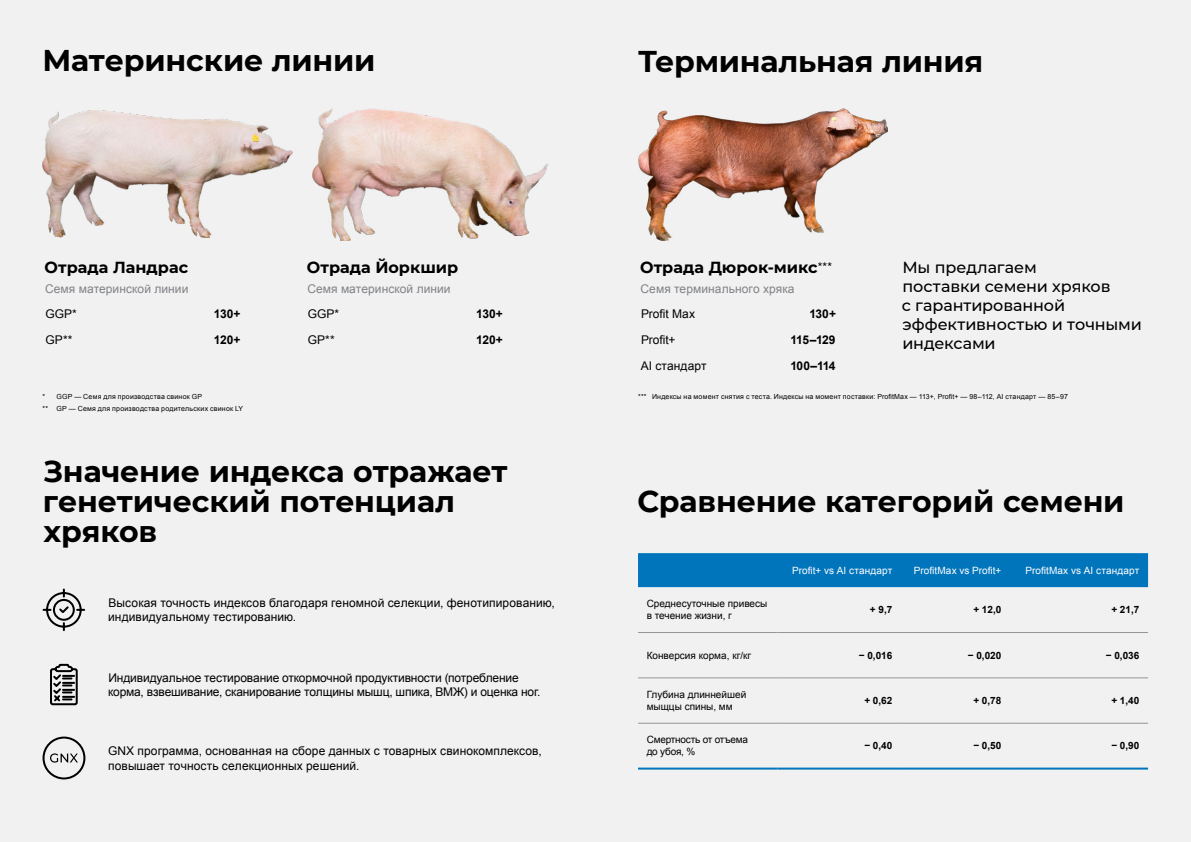
<style>
.page{position:relative;width:1191px;height:842px;background:#f1f1f2}
.page>*{position:absolute;margin:0;border:0;box-sizing:border-box;transform-origin:0 0}
.t1{font:700 30px/30px "Montserrat";letter-spacing:-.005em;color:#000}
.t2{font:500 16px/19.2px "Montserrat";letter-spacing:-.005em;color:#000}
.t3{font:700 16px "Montserrat";color:#000}
.t4{font:12px/14.4px "Arial";letter-spacing:.005em;color:#000}
.t5{font:12px/14.4px "Arial";letter-spacing:-.015em;color:#000}
.t6{font:12px "Arial";letter-spacing:.005em;color:#808285}
.t7{font:700 12px "Arial";letter-spacing:-.045em;color:#000}
.t8{font:10px/12px "Arial";color:#000}
.t9{font:700 10px "Arial";color:#000}
.t10{font:10px "Arial";letter-spacing:.01em;color:#fff}
.t11{font:10px/12px "Arial";letter-spacing:-.02em;color:#000}
.t12{font:7px/12px "Arial";letter-spacing:.03em;color:#000}
.s1{font-family:"Arial";font-weight:400;font-size:12px}
</style>
<div class="page">
<svg style="left:42px;top:588px;width:44px;height:43px"></svg>
<svg style="left:50px;top:663px;width:28px;height:43px"></svg>
<div style="left:43px;top:736px;width:42px;height:43px;border:2px solid #000;border-radius:50%"></div>
<svg style="left:50px;top:753px;width:28px;height:9px"></svg>
<img style="left:43px;top:110px;width:249px;height:128px">
<img style="left:312px;top:108px;width:235px;height:132px">
<img style="left:638px;top:108px;width:249px;height:132px">
<div style="left:638px;top:553px;width:510px;height:34px;background:#0075bc"></div>
<hr style="left:638px;top:632px;width:139px;height:1px;background:#939598">
<hr style="left:777px;top:632px;width:124px;height:1px;background:#939598">
<hr style="left:901px;top:632px;width:109px;height:1px;background:#939598">
<hr style="left:1010px;top:632px;width:138px;height:1px;background:#939598">
<hr style="left:638px;top:678px;width:139px;height:1px;background:#939598">
<hr style="left:777px;top:678px;width:124px;height:1px;background:#939598">
<hr style="left:901px;top:678px;width:109px;height:1px;background:#939598">
<hr style="left:1010px;top:678px;width:138px;height:1px;background:#939598">
<hr style="left:638px;top:723px;width:139px;height:1px;background:#939598">
<hr style="left:777px;top:723px;width:124px;height:1px;background:#939598">
<hr style="left:901px;top:723px;width:109px;height:1px;background:#939598">
<hr style="left:1010px;top:723px;width:138px;height:1px;background:#939598">
<hr style="left:638px;top:767px;width:139px;height:2px;background:#0075bc">
<hr style="left:777px;top:767px;width:124px;height:2px;background:#0075bc">
<hr style="left:901px;top:767px;width:109px;height:2px;background:#0075bc">
<hr style="left:1010px;top:767px;width:138px;height:2px;background:#0075bc">
<h1 class="t1" style="left:43px;top:44px;width:334px">Материнские линии</h1>
<h1 class="t1" style="left:638px;top:44px;width:347px">Терминальная линия</h1>
<h2 class="t3" style="left:45px;top:255px;width:145px">Отрада Ландрас</h2>
<p class="t6" style="left:45px;top:280px;width:145px">Семя материнской линии</p>
<p class="t4" style="left:45px;top:307px;width:33px">GGP*</p>
<p class="t7" style="left:214px;top:306px;width:28px">130+</p>
<p class="t4" style="left:45px;top:333px;width:29px">GP**</p>
<p class="t7" style="left:214px;top:332px;width:28px">120+</p>
<h2 class="t3" style="left:307px;top:255px;width:153px">Отрада Йоркшир</h2>
<p class="t6" style="left:307px;top:280px;width:145px">Семя материнской линии</p>
<p class="t4" style="left:308px;top:307px;width:33px">GGP*</p>
<p class="t7" style="left:476px;top:306px;width:28px">130+</p>
<p class="t4" style="left:308px;top:333px;width:29px">GP**</p>
<p class="t7" style="left:476px;top:332px;width:28px">120+</p>
<h2 class="t3" style="left:640px;top:255px;width:193px">Отрада Дюрок-микс<span class="s1">***</span></h2>
<p class="t6" style="left:640px;top:280px;width:155px">Семя терминального хряка</p>
<p class="t4" style="left:641px;top:307px;width:55px">Profit Max</p>
<p class="t7" style="left:809px;top:306px;width:28px">130+</p>
<p class="t4" style="left:641px;top:333px;width:36px">Profit+</p>
<p class="t7" style="left:790px;top:332px;width:47px">115–129</p>
<p class="t4" style="left:640px;top:358px;width:67px">AI стандарт</p>
<p class="t7" style="left:790px;top:358px;width:47px">100–114</p>
<h2 class="t2" style="left:901px;top:257px;width:241px">Мы предлагаем<br>поставки семени хряков<br>с гарантированной эффективностью и точными индексами</h2>
<p class="t12" style="left:43px;top:390px;width:202px">* GGP — Семя для производства свинок GP<br>** GP — Семя для производства родительских свинок LY</p>
<p class="t12" style="left:638px;top:390px;width:431px">*** Индексы на момент снятия с теста. Индексы на момент поставки: ProfitMax — 113+, Profit+ — 98–112, AI стандарт — 85–97</p>
<h1 class="t1" style="left:43px;top:454px;width:466px">Значение индекса отражает генетический потенциал хряков</h1>
<p class="t4" style="left:108px;top:596px;width:448px">Высокая точность индексов благодаря геномной селекции, фенотипированию, индивидуальному тестированию.</p>
<p class="t5" style="left:108px;top:670px;width:434px">Индивидуальное тестирование откормочной продуктивности (потребление корма, взвешивание, сканирование толщины мышц, шпика, ВМЖ) и оценка ног.</p>
<p class="t4" style="left:108px;top:744px;width:435px">GNX программа, основанная на сборе данных с товарных свинокомплексов, повышает точность селекционных решений.</p>
<h1 class="t1" style="left:637px;top:484px;width:488px">Сравнение категорий семени</h1>
<p class="t10" style="left:792px;top:564px;width:102px">Profit+ vs AI стандарт</p>
<p class="t10" style="left:914px;top:564px;width:89px">ProfitMax vs Profit+</p>
<p class="t10" style="left:1025px;top:564px;width:115px">ProfitMax vs AI стандарт</p>
<p class="t8" style="left:646px;top:598px;width:122px">Среднесуточные привесы в течение жизни, г</p>
<p class="t9" style="left:870px;top:603px;width:24px">+ 9,7</p>
<p class="t9" style="left:973px;top:603px;width:30px">+ 12,0</p>
<p class="t9" style="left:1111px;top:603px;width:30px">+ 21,7</p>
<p class="t8" style="left:646px;top:649px;width:106px">Конверсия корма, кг/кг</p>
<p class="t9" style="left:858px;top:649px;width:35px">− 0,016</p>
<p class="t9" style="left:967px;top:649px;width:35px">− 0,020</p>
<p class="t9" style="left:1105px;top:649px;width:35px">− 0,036</p>
<p class="t8" style="left:646px;top:689px;width:101px">Глубина длиннейшей мыщцы спины, мм</p>
<p class="t9" style="left:864px;top:694px;width:30px">+ 0,62</p>
<p class="t9" style="left:973px;top:694px;width:30px">+ 0,78</p>
<p class="t9" style="left:1111px;top:694px;width:30px">+ 1,40</p>
<p class="t11" style="left:646px;top:734px;width:103px">Смертность от отъема до убоя, %</p>
<p class="t9" style="left:864px;top:739px;width:30px">− 0,40</p>
<p class="t9" style="left:973px;top:739px;width:30px">− 0,50</p>
<p class="t9" style="left:1111px;top:739px;width:30px">− 0,90</p>
</div>
